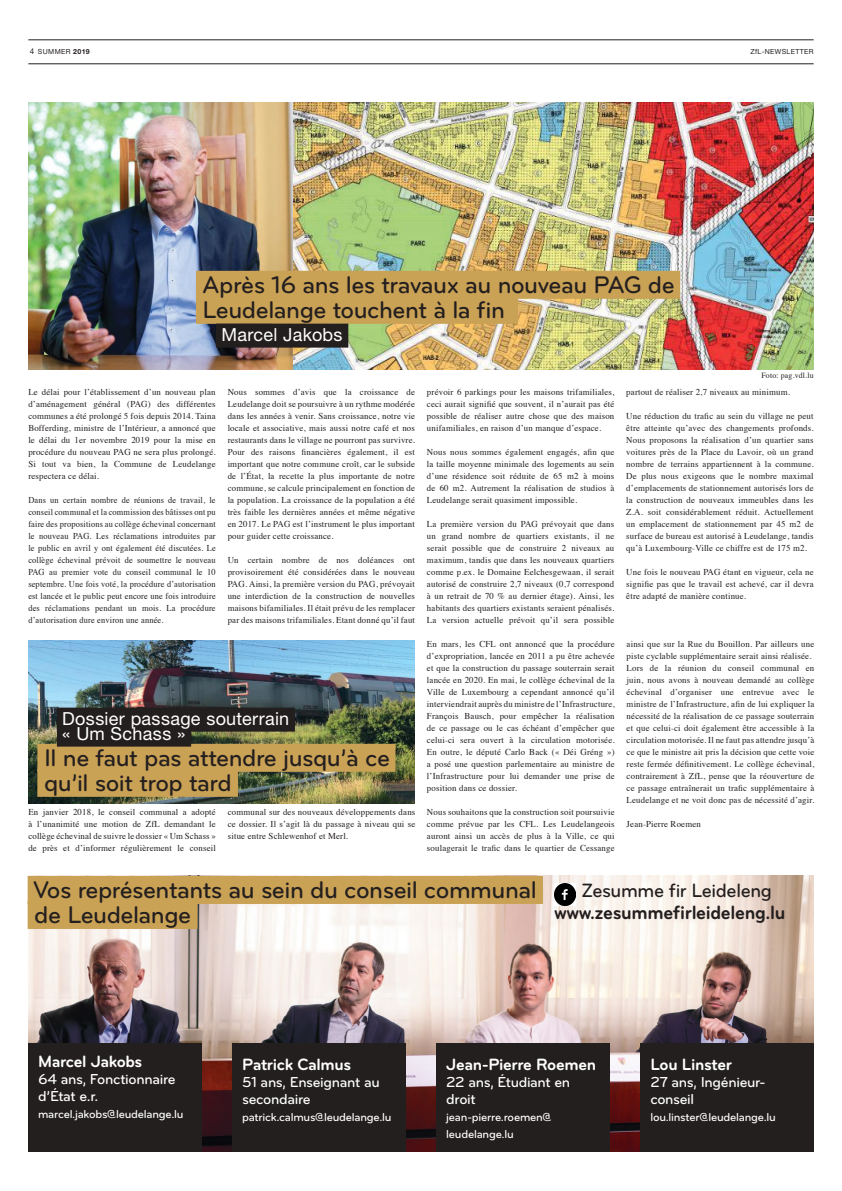
<style>
.page{position:relative;width:842px;height:1191px;background:#fff}
.page>*{position:absolute;margin:0;border:0;box-sizing:border-box;transform-origin:0 0}
.t1{font:500 25px/25px "Bryant Pro";letter-spacing:-.02em;color:#241f1f}
.t2{font:700 20px "Bryant Pro";letter-spacing:-.02em;color:#241f1f;scale:.96 1}
.t3{font:500 20px "Bryant Pro";letter-spacing:-.02em;color:#241f1f;scale:.96 1}
.t4{font:18px/15px "Helvetica Neue LT Std";letter-spacing:.015em;color:#fff}
.t5{font:700 17px "Bryant Pro";letter-spacing:-.025em;color:#fff}
.t6{font:500 15px/17px "Bryant Pro";letter-spacing:-.025em;color:#fff}
.t7{font:500 12px/17px "Bryant Pro";letter-spacing:-.02em;color:#fff}
.t8{font:9px/12px "Times";letter-spacing:.02em;color:#241f1f;text-align:justify}
.t9{font:9px/12px "Times";letter-spacing:.02em;color:#241f1f;text-align:justify;scale:.93 1}
.t10{font:8px "Times";letter-spacing:.02em;color:#241f1f}
.t11{font:8px "Helvetica Neue LT Std";color:#241f1f}
.t12{font:7px "Helvetica Neue LT Std";letter-spacing:.05em;color:#241f1f}
.s1{font-weight:700}
</style>
<div class="page">
<hr style="left:28px;top:63px;width:786px;height:1px;background:#241f1f">
<hr style="left:28px;top:40px;width:786px;height:1px;background:#241f1f">
<img style="left:28px;top:102px;width:786px;height:268px">
<div style="left:196px;top:271px;width:484px;height:28px;background:#caa256"></div>
<div style="left:196px;top:296px;width:322px;height:28px;background:#caa256"></div>
<div style="left:216px;top:323px;width:132px;height:24px;background:#241f1f"></div>
<img style="left:28px;top:875px;width:786px;height:276px">
<div style="left:28px;top:876px;width:515px;height:28px;background:#caa256"></div>
<div style="left:28px;top:901px;width:169px;height:28px;background:#caa256"></div>
<img style="left:554px;top:883px;width:22px;height:22px">
<div style="left:28px;top:1043px;width:174px;height:108px;background:#241f1f"></div>
<div style="left:640px;top:1043px;width:174px;height:108px;background:#241f1f"></div>
<div style="left:436px;top:1043px;width:174px;height:108px;background:#241f1f"></div>
<div style="left:232px;top:1043px;width:174px;height:108px;background:#241f1f"></div>
<img style="left:28px;top:641px;width:386px;height:162px">
<div style="left:37px;top:744px;width:358px;height:28px;background:#caa256"></div>
<div style="left:37px;top:769px;width:201px;height:28px;background:#caa256"></div>
<div style="left:57px;top:707px;width:238px;height:24px;background:#241f1f"></div>
<div style="left:57px;top:722px;width:134px;height:24px;background:#241f1f"></div>
<p class="t11" style="left:30px;top:46px;width:6px">4</p>
<p class="t12" style="left:38px;top:47px;width:53px">SUMMER <span class="s1">2019</span></p>
<p class="t12" style="left:750px;top:47px;width:65px">ZfL-NEWSLETTER</p>
<h1 class="t1" style="left:202px;top:272px;width:474px">Après 16 ans les travaux au nouveau PAG de<br>Leudelange touchent à la fin</h1>
<h3 class="t4" style="left:221px;top:326px;width:123px">Marcel Jakobs</h3>
<p class="t10" style="left:761px;top:368px;width:54px">Foto: pag.vdl.lu</p>
<p class="t8" style="left:28px;top:385px;width:189px">Le délai pour l’établissement d’un nouveau plan d’aménagement général (PAG) des différentes communes a été prolongé 5 fois depuis 2014. Taina Bofferding, ministre de l’Intérieur, a annoncé que le délai du 1er novembre 2019 pour la mise en procédure du nouveau PAG ne sera plus prolongé.<br>Si tout va bien, la Commune de Leudelange respectera ce délai.</p>
<p class="t9" style="left:28px;top:493px;width:203px">Dans un certain nombre de réunions de travail, le conseil communal et la commission des bâtisses ont pu faire des propositions au collège échevinal concernant le nouveau PAG. Les réclamations introduites par le public en avril y ont également été discutées. Le collège échevinal prévoit de soumettre le nouveau PAG au premier vote du conseil communal le 10 septembre. Une fois voté, la procédure d’autorisation est lancée et le public peut encore une fois introduire des réclamations pendant un mois. La procédure d’autorisation dure environ une année.</p>
<p class="t8" style="left:228px;top:385px;width:189px">Nous sommes d’avis que la croissance de Leudelange doit se poursuivre à un rythme modérée dans les années à venir. Sans croissance, notre vie locale et associative, mais aussi notre café et nos restaurants dans le village ne pourront pas survivre.<br>Pour des raisons financières également, il est important que notre commune croît, car le subside de l’État, la recette la plus importante de notre commune, se calcule principalement en fonction de la population. La croissance de la population a été très faible les dernières années et même négative en 2017. Le PAG est l’instrument le plus important pour guider cette croissance.</p>
<p class="t8" style="left:228px;top:553px;width:189px">Un certain nombre de nos doléances ont provisoirement été considérées dans le nouveau PAG. Ainsi, la première version du PAG, prévoyait une interdiction de la construction de nouvelles maisons bifamiliales. Il était prévu de les remplacer par des maisons trifamiliales. Etant donné qu’il faut</p>
<h3 class="t4" style="left:62px;top:710px;width:228px">Dossier passage souterrain « Um Schass »</h3>
<h1 class="t1" style="left:44px;top:745px;width:347px">Il ne faut pas attendre jusqu’à ce qu’il soit trop tard</h1>
<p class="t8" style="left:28px;top:805px;width:189px">En janvier 2018, le conseil communal a adopté à l’unanimité une motion de ZfL demandant le collège échevinal de suivre le dossier « Um Schass » de près et d’informer régulièrement le conseil</p>
<p class="t8" style="left:228px;top:805px;width:189px">communal sur des nouveaux développements dans ce dossier. Il s’agit là du passage à niveau qui se situe entre Schlewenhof et Merl.</p>
<p class="t8" style="left:427px;top:385px;width:189px">prévoir 6 parkings pour les maisons trifamiliales, ceci aurait signifié que souvent, il n’aurait pas été possible de réaliser autre chose que des maison unifamiliales, en raison d’un manque d’espace.</p>
<p class="t8" style="left:427px;top:445px;width:189px">Nous nous sommes également engagés, afin que la taille moyenne minimale des logements au sein d’une résidence soit réduite de 65 m2 à moins de 60 m2. Autrement la réalisation de studios à Leudelange serait quasiment impossible.</p>
<p class="t8" style="left:427px;top:517px;width:189px">La première version du PAG prévoyait que dans un grand nombre de quartiers existants, il ne serait possible que de construire 2 niveaux au maximum, tandis que dans les nouveaux quartiers comme p.ex. le Domaine Eelchesgewaan, il serait autorisé de construire 2,7 niveaux (0,7 correspond à un retrait de 70 % au dernier étage). Ainsi, les habitants des quartiers existants seraient pénalisés.<br>La version actuelle prévoit qu’il sera possible</p>
<p class="t8" style="left:427px;top:637px;width:189px">En mars, les CFL ont annoncé que la procédure d’expropriation, lancée en 2011 a pu être achevée et que la construction du passage souterrain serait lancée en 2020. En mai, le collège échevinal de la Ville de Luxembourg a cependant annoncé qu’il interviendrait auprès du ministre de l’Infrastructure, François Bausch, pour empêcher la réalisation de ce passage ou le cas échéant d’empêcher que celui-ci sera ouvert à la circulation motorisée.<br>En outre, le député Carlo Back (« Déi Gréng ») a posé une question parlementaire au ministre de l’Infrastructure pour lui demander une prise de position dans ce dossier.</p>
<p class="t8" style="left:427px;top:805px;width:189px">Nous souhaitons que la construction soit poursuivie comme prévue par les CFL. Les Leudelangeois auront ainsi un accès de plus à la Ville, ce qui soulagerait le trafic dans le quartier de Cessange</p>
<p class="t8" style="left:626px;top:385px;width:165px">partout de réaliser 2,7 niveaux au minimum.</p>
<p class="t8" style="left:626px;top:409px;width:189px">Une réduction du trafic au sein du village ne peut être atteinte qu’avec des changements profonds.<br>Nous proposons la réalisation d’un quartier sans voitures près de la Place du Lavoir, où un grand nombre de terrains appartiennent à la commune.<br>De plus nous exigeons que le nombre maximal d’emplacements de stationnement autorisés lors de la construction de nouveaux immeubles dans les Z.A. soit considérablement réduit. Actuellement un emplacement de stationnement par 45 m2 de surface de bureau est autorisé à Leudelange, tandis qu’à Luxembourg-Ville ce chiffre est de 175 m2.</p>
<p class="t8" style="left:626px;top:565px;width:189px">Une fois le nouveau PAG étant en vigueur, cela ne signifie pas que le travail est achevé, car il devra être adapté de manière continue.</p>
<p class="t8" style="left:627px;top:637px;width:189px;text-align:left">ainsi que sur la Rue du Bouillon. Par ailleurs une piste cyclable supplémentaire serait ainsi réalisée.<br>Lors de la réunion du conseil communal en juin, nous avons à nouveau demandé au collège échevinal d’organiser une entrevue avec le ministre de l’Infrastructure, afin de lui expliquer la nécessité de la réalisation de ce passage souterrain et que celui-ci doit également être accessible à la circulation motorisée. Il ne faut pas attendre jusqu’à ce que le ministre ait pris la décision que cette voie reste fermée définitivement. Le collège échevinal, contrairement à ZfL, pense que la réouverture de ce passage entraînerait un trafic supplémentaire à Leudelange et ne voit donc pas de nécessité d’agir.</p>
<p class="t8" style="left:627px;top:817px;width:76px">Jean-Pierre Roemen</p>
<h1 class="t1" style="left:33px;top:877px;width:505px">Vos représentants au sein du conseil communal de Leudelange</h1>
<h2 class="t3" style="left:581px;top:878px;width:200px">Zesumme fir Leideleng</h2>
<h2 class="t2" style="left:554px;top:900px;width:242px">www.zesummefirleideleng.lu</h2>
<h3 class="t5" style="left:38px;top:1050px;width:106px">Marcel Jakobs</h3>
<h3 class="t6" style="left:38px;top:1070px;width:139px">64 ans, Fonctionnaire d’État e.r.</h3>
<h3 class="t7" style="left:38px;top:1105px;width:147px">marcel.jakobs@leudelange.lu</h3>
<h3 class="t5" style="left:242px;top:1053px;width:110px">Patrick Calmus</h3>
<h3 class="t6" style="left:242px;top:1073px;width:139px">51 ans, Enseignant au secondaire</h3>
<h3 class="t7" style="left:242px;top:1108px;width:151px">patrick.calmus@leudelange.lu</h3>
<h3 class="t5" style="left:446px;top:1053px;width:151px">Jean-Pierre Roemen</h3>
<h3 class="t6" style="left:446px;top:1073px;width:126px">22 ans, Étudiant en droit</h3>
<h3 class="t7" style="left:446px;top:1108px;width:107px">jean-pierre.roemen@ leudelange.lu</h3>
<h3 class="t5" style="left:650px;top:1053px;width:83px">Lou Linster</h3>
<h3 class="t6" style="left:650px;top:1073px;width:117px">27 ans, Ingénieur&shy;conseil</h3>
<h3 class="t7" style="left:650px;top:1108px;width:127px">lou.linster@leudelange.lu</h3>
</div>
